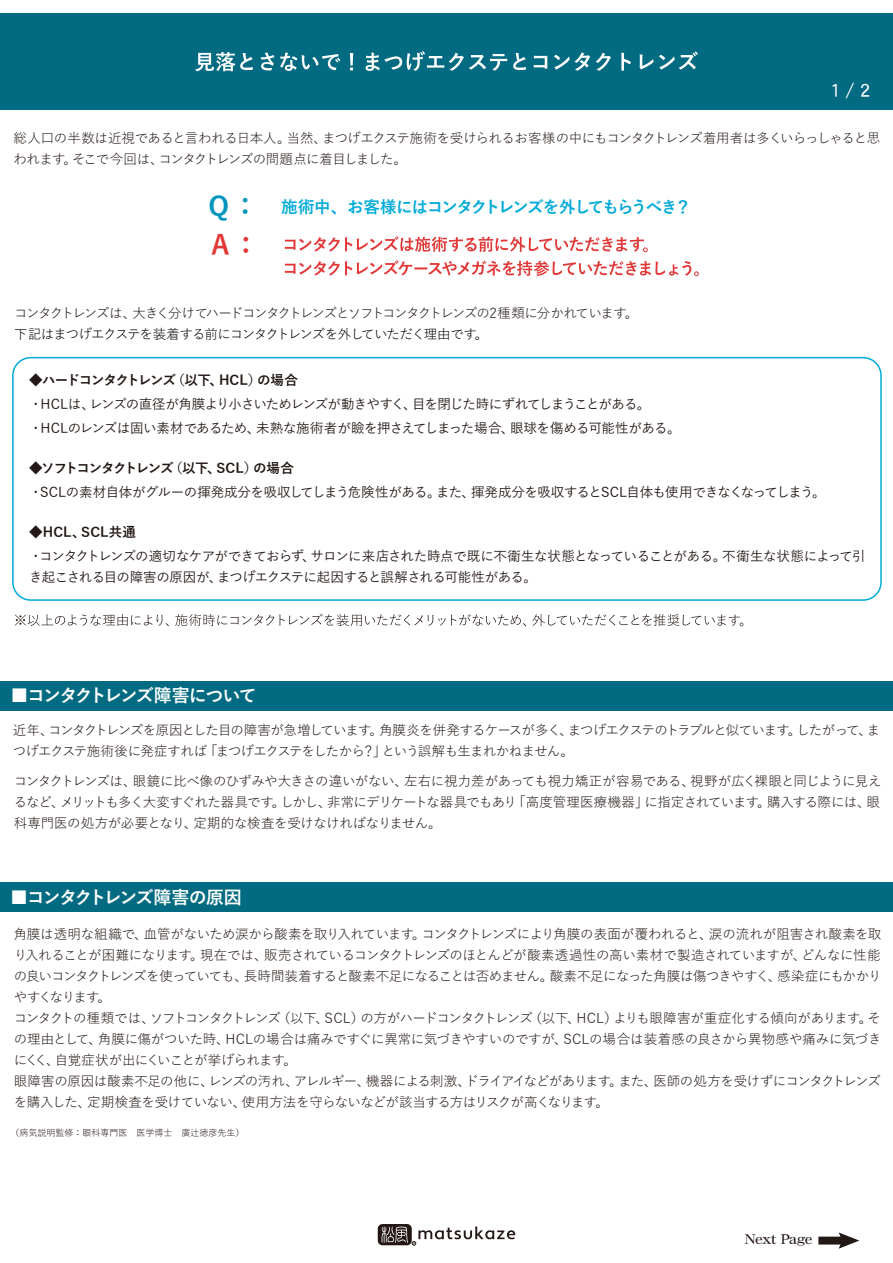
<style>
.page{position:relative;width:893px;height:1263px;background:#fff}
.page>*{position:absolute;margin:0;border:0;box-sizing:border-box;transform-origin:0 0}
.t1{font:700 27px "Yu Gothic";color:#e13837}
.t2{font:700 27px "Yu Gothic";color:#0095bd}
.t3{font:700 18px "Yu Gothic";letter-spacing:-.11em;color:#fff}
.t4{font:18px "DFHS Gothic W5 WINP RKSJ H";color:#fff}
.t5{font:700 16.5px "Yu Gothic";letter-spacing:-.085em;color:#00aad9}
.t6{font:13.5px/21px "Yu Gothic";letter-spacing:-.05em;color:#221815}
.t7{font:500 13.5px/23.7px "Yu Gothic";letter-spacing:-.04em;color:#221815}
.t8{font:13.5px/21px "Yu Gothic";letter-spacing:-.07em;color:#221815}
.t9{font:13.5px "Yu Gothic";letter-spacing:-.11em;color:#221815}
.t10{font:700 13.5px "Yu Gothic";letter-spacing:-.08em;color:#221815}
.t11{font:13.5px "Yu Gothic";letter-spacing:-.075em;color:#010002}
.t12{font:700 13.5px "Yu Gothic";letter-spacing:.01em;color:#221815}
.t13{font:13.5px "DFHS Mincho W7 WINP RKSJ H";color:#221815}
.t14{font:9px "Yu Gothic";color:#221815}
</style>
<div class="page">
<div style="left:0;top:882px;width:893px;height:30px;background:#006a80"></div>
<div style="left:12px;top:357px;width:870px;height:244px;border:2px solid #00aad9;border-radius:18px"></div>
<div style="left:0;top:13px;width:893px;height:97px;background:#006a80"></div>
<svg style="left:195px;top:52px;width:58px;height:19px"></svg>
<svg style="left:261px;top:53px;width:13px;height:17px"></svg>
<svg style="left:280px;top:52px;width:60px;height:19px"></svg>
<svg style="left:350px;top:53px;width:3px;height:17px"></svg>
<svg style="left:366px;top:51px;width:141px;height:20px"></svg>
<svg style="left:513px;top:53px;width:13px;height:17px"></svg>
<svg style="left:534px;top:56px;width:13px;height:13px"></svg>
<svg style="left:554px;top:52px;width:36px;height:19px"></svg>
<svg style="left:596px;top:53px;width:15px;height:18px"></svg>
<svg style="left:621px;top:53px;width:10px;height:18px"></svg>
<svg style="left:640px;top:51px;width:58px;height:19px"></svg>
<svg style="left:818px;top:1232px;width:41px;height:17px"></svg>
<div style="left:0;top:681px;width:893px;height:30px;background:#006a80"></div>
<svg style="left:15px;top:614px;width:154px;height:12px"></svg>
<svg style="left:175px;top:614px;width:351px;height:12px"></svg>
<svg style="left:532px;top:614px;width:211px;height:12px"></svg>
<svg style="left:285px;top:236px;width:363px;height:16px"></svg>
<svg style="left:285px;top:260px;width:414px;height:16px"></svg>
<svg style="left:378px;top:1224px;width:34px;height:21px"></svg>
<svg style="left:382px;top:1226px;width:133px;height:19px"></svg>
<h2 class="t4" style="left:830px;top:81px;width:42px">1 / 2</h2>
<p class="t6" style="left:14px;top:125px;width:868px">総人口の半数は近視であると言われる日本人。当然、まつげエクステ施術を受けられるお客様の中にもコンタクトレンズ着用者は多くいらっしゃると思われます。そこで今回は、コンタクトレンズの問題点に着目しました。</p>
<h1 class="t2" style="left:208px;top:191px;width:52px">Q：</h1>
<h1 class="t1" style="left:211px;top:230px;width:50px">A：</h1>
<p class="t5" style="left:281px;top:198px;width:412px">施術中、お客様にはコンタクトレンズを外してもらうべき？</p>
<p class="t9" style="left:14px;top:301px;width:625px">コンタクトレンズは、大きく分けてハードコンタクトレンズとソフトコンタクトレンズの2種類に分かれています。</p>
<p class="t11" style="left:14px;top:322px;width:476px">下記はまつげエクステを装着する前にコンタクトレンズを外していただく理由です。</p>
<p class="t10" style="left:29px;top:373px;width:270px">◆ハードコンタクトレンズ（以下、HCL）の場合</p>
<p class="t7" style="left:29px;top:390px;width:653px">・HCLは、レンズの直径が角膜より小さいためレンズが動きやすく、目を閉じた時にずれてしまうことがある。・HCLのレンズは固い素材であるため、未熟な施術者が瞼を押さえてしまった場合、眼球を傷める可能性がある。</p>
<p class="t10" style="left:29px;top:461px;width:266px">◆ソフトコンタクトレンズ（以下、SCL）の場合</p>
<p class="t7" style="left:29px;top:478px;width:798px">・SCLの素材自体がグルーの揮発成分を吸収してしまう危険性がある。また、揮発成分を吸収するとSCL自体も使用できなくなってしまう。</p>
<p class="t12" style="left:29px;top:525px;width:108px">◆HCL、SCL共通</p>
<p class="t7" style="left:29px;top:544px;width:838px;line-height:21px">・コンタクトレンズの適切なケアができておらず、サロンに来店された時点で既に不衛生な状態となっていることがある。不衛生な状態によって引き起こされる目の障害の原因が、まつげエクステに起因すると誤解される可能性がある。</p>
<h2 class="t3" style="left:11px;top:686px;width:247px">■コンタクトレンズ障害について</h2>
<p class="t8" style="left:13px;top:718px;width:869px">近年、コンタクトレンズを原因とした目の障害が急増しています。角膜炎を併発するケースが多く、まつげエクステのトラブルと似ています。したがって、まつげエクステ施術後に発症すれば「まつげエクステをしたから？」という誤解も生まれかねません。</p>
<p class="t6" style="left:14px;top:768px;width:870px">コンタクトレンズは、眼鏡に比べ像のひずみや大きさの違いがない、左右に視力差があっても視力矯正が容易である、視野が広く裸眼と同じように見えるなど、メリットも多く大変すぐれた器具です。しかし、非常にデリケートな器具でもあり「高度管理医療機器」に指定されています。購入する際には、眼科専門医の処方が必要となり、定期的な検査を受けなければなりません。</p>
<h2 class="t3" style="left:10px;top:887px;width:233px">■コンタクトレンズ障害の原因</h2>
<p class="t6" style="left:14px;top:922px;width:869px">角膜は透明な組織で、血管がないため涙から酸素を取り入れています。コンタクトレンズにより角膜の表面が覆われると、涙の流れが阻害され酸素を取り入れることが困難になります。現在では、販売されているコンタクトレンズのほとんどが酸素透過性の高い素材で製造されていますが、どんなに性能の良いコンタクトレンズを使っていても、長時間装着すると酸素不足になることは否めません。酸素不足になった角膜は傷つきやすく、感染症にもかかりやすくなります。<br>コンタクトの種類では、ソフトコンタクトレンズ（以下、SCL）の方がハードコンタクトレンズ（以下、HCL）よりも眼障害が重症化する傾向があります。その理由として、角膜に傷がついた時、HCLの場合は痛みですぐに異常に気づきやすいのですが、SCLの場合は装着感の良さから異物感や痛みに気づきにくく、自覚症状が出にくいことが挙げられます。<br>眼障害の原因は酸素不足の他に、レンズの汚れ、アレルギー、機器による刺激、ドライアイなどがあります。また、医師の処方を受けずにコンタクトレンズを購入した、定期検査を受けていない、使用方法を守らないなどが該当する方はリスクが高くなります。</p>
<p class="t14" style="left:11px;top:1124px;width:236px">（病気説明監修：眼科専門医　医学博士　廣辻徳彦先生）</p>
<p class="t13" style="left:745px;top:1232px;width:69px">Next Page</p>
</div>
